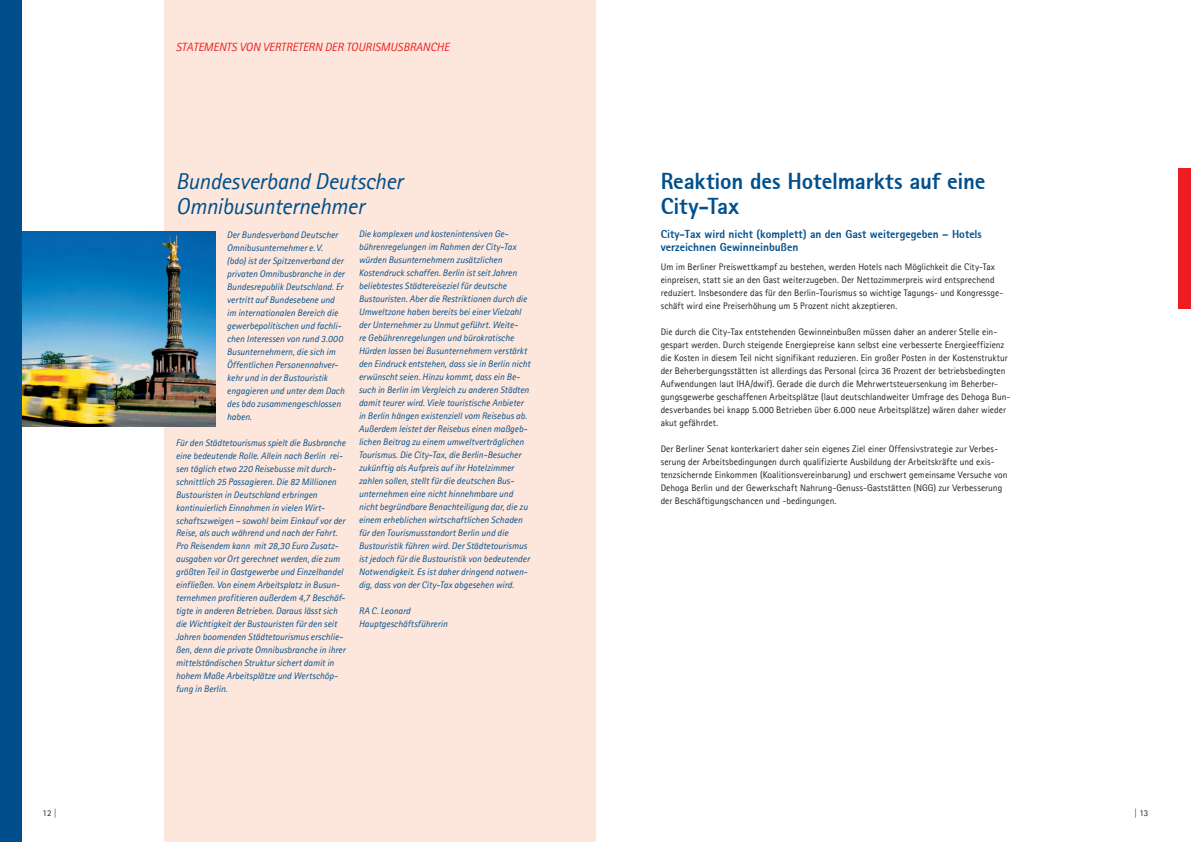
<style>
.page{position:relative;width:1191px;height:842px;background:#fff}
.page>*{position:absolute;margin:0;border:0;box-sizing:border-box;transform-origin:0 0}
.t1{font:italic 23px/25px "Agfa Rotis Sans Serif";letter-spacing:-.015em;color:#004f8c}
.t2{font:800 23px/25px "Agfa Rotis Sans Serif";letter-spacing:-.01em;color:#004f8c}
.t3{font:italic 12px "Agfa Rotis Sans Serif";color:#ee1d23}
.t4{font:800 11.5px/13px "Agfa Rotis Sans Serif";color:#004f8c}
.t5{font:italic 9.5px/13px "Agfa Rotis Sans Serif";color:#004f8c}
.t6{font:9.5px/13px "Agfa Rotis Sans Serif";color:#231f20}
.t7{font:9px "Agfa Rotis Sans Serif";color:#231f20}
</style>
<div class="page">
<div style="left:164px;top:0;width:431px;height:842px;background:#fde7dc"></div>
<img style="left:21px;top:231px;width:194px;height:195px">
<div style="left:1178px;top:168px;width:13px;height:140px;background:#ee1d23"></div>
<div style="left:0;top:0;width:21px;height:842px;background:#004f8c"></div>
<p class="t3" style="left:176px;top:40px;width:13px">State</p>
<p class="t3" style="left:204px;top:40px;width:73px">ments von Vertreter</p>
<p class="t3" style="left:315px;top:40px;width:18px">n der</p>
<p class="t3" style="left:346px;top:40px;width:12px">Touris</p>
<p class="t3" style="left:380px;top:40px;width:17px">musbra</p>
<p class="t3" style="left:422px;top:40px;width:15px">nche</p>
<h1 class="t1" style="left:176px;top:169px;width:228px">Bundesverband Deutscher<br>Omnibusunternehmer</h1>
<h1 class="t2" style="left:660px;top:168px;width:326px">Reaktion des Hotelmarkts auf eine<br>City-Tax</h1>
<p class="t4" style="left:660px;top:227px;width:323px">City-Tax wird nicht (komplett) an den Gast weitergegeben – Hotels verzeichnen Gewinneinbußen</p>
<p class="t6" style="left:660px;top:260px;width:344px">Um im Berliner Preiswettkampf zu bestehen, werden Hotels nach Möglichkeit die City-Tax einpreisen, statt sie an den Gast weiterzugeben. Der Nettozimmerpreis wird entsprechend reduziert. Insbesondere das für den Berlin-Tourismus so wichtige Tagungs- und Kongressge&shy;schäft wird eine Preiserhöhung um 5 Prozent nicht akzeptieren.</p>
<p class="t6" style="left:660px;top:325px;width:351px">Die durch die City-Tax entstehenden Gewinneinbußen müssen daher an anderer Stelle ein&shy;gespart werden. Durch steigende Energiepreise kann selbst eine verbesserte Energieeffizienz die Kosten in diesem Teil nicht signifikant reduzieren. Ein großer Posten in der Kostenstruktur der Beherbergungsstätten ist allerdings das Personal (circa 36 Prozent der betriebsbedingten Aufwendungen laut IHA/dwif). Gerade die durch die Mehrwertsteuersenkung im Beherber&shy;gungsgewerbe geschaffenen Arbeitsplätze (laut deutschlandweiter Umfrage des Dehoga Bun&shy;desverbandes bei knapp 5.000 Betrieben über 6.000 neue Arbeitsplätze) wären daher wieder akut gefährdet.</p>
<p class="t6" style="left:660px;top:442px;width:348px">Der Berliner Senat konterkariert daher sein eigenes Ziel einer Offensivstrategie zur Verbes&shy;serung der Arbeitsbedingungen durch qualifizierte Ausbildung der Arbeitskräfte und exis&shy;tenzsichernde Einkommen (Koalitionsvereinbarung) und erschwert gemeinsame Versuche von Dehoga Berlin und der Gewerkschaft Nahrung-Genuss-Gaststätten (NGG) zur Verbesserung der Beschäftigungschancen und -bedingungen.</p>
<p class="t5" style="left:359px;top:228px;width:173px">Die komplexen und kostenintensiven Ge&shy;bührenregelungen im Rahmen der City-Tax würden Busunternehmern zusätzlichen Kostendruck schaffen. Berlin ist seit Jahren beliebtestes Städtereiseziel für deutsche Bustouristen. Aber die Restriktionen durch die Umweltzone haben bereits bei einer Vielzahl der Unternehmer zu Unmut geführt. Weite-<br>re Gebührenregelungen und bürokratische Hürden lassen bei Busunternehmern verstärkt den Eindruck entstehen, dass sie in Berlin nicht erwünscht seien. Hinzu kommt, dass ein Be&shy;such in Berlin im Vergleich zu anderen Städten damit teurer wird. Viele touristische Anbieter in Berlin hängen existenziell vom Reisebus ab.<br>Außerdem leistet der Reisebus einen maßgeb&shy;lichen Beitrag zu einem umweltverträglichen Tourismus. Die City-Tax, die Berlin-Besucher zukünftig als Aufpreis auf ihr Hotelzimmer zahlen sollen, stellt für die deutschen Bus&shy;unternehmen eine nicht hinnehmbare und nicht begründbare Benachteiligung dar, die zu einem erheblichen wirtschaftlichen Schaden für den Tourismusstandort Berlin und die Bustouristik führen wird. Der Städtetourismus ist jedoch für die Bustouristik von bedeutender Notwendigkeit. Es ist daher dringend notwen&shy;dig, dass von der City-Tax abgesehen wird.</p>
<p class="t5" style="left:359px;top:605px;width:90px">RA C. Leonard<br>Hauptgeschäftsführerin</p>
<p class="t5" style="left:227px;top:228px;width:119px">Der Bundesverband Deutscher<br>Omnibusunternehmer e.V.<br>(bdo) ist der Spitzenverband der privaten Omnibusbranche in der<br>Bundesrepublik Deutschland. Er vertritt auf Bundesebene und im internationalen Bereich die gewerbepolitischen und fachli&shy;chen Interessen von rund 3.000<br>Busunternehmern, die sich im<br>Öffentlichen Personennahver&shy;kehr und in der Bustouristik engagieren und unter dem Dach des bdo zusammengeschlossen haben.</p>
<p class="t5" style="left:176px;top:436px;width:171px">Für den Städtetourismus spielt die Busbranche eine bedeutende Rolle. Allein nach Berlin rei&shy;sen täglich etwa 220 Reisebusse mit durch&shy;schnittlich 25 Passagieren. Die 82 Millionen Bustouristen in Deutschland erbringen kontinuierlich Einnahmen in vielen Wirt&shy;schaftszweigen – sowohl beim Einkauf vor der Reise, als auch während und nach der Fahrt.<br>Pro Reisendem kann mit 28,30 Euro Zusatz&shy;ausgaben vor Ort gerechnet werden, die zum größten Teil in Gastgewerbe und Einzelhandel einfließen. Von einem Arbeitsplatz in Busun&shy;ternehmen profitieren außerdem 4,7 Beschäf&shy;tigte in anderen Betrieben. Daraus lässt sich die Wichtigkeit der Bustouristen für den seit Jahren boomenden Städtetourismus erschlie&shy;ßen, denn die private Omnibusbranche in ihrer mittelständischen Struktur sichert damit in hohem Maße Arbeitsplätze und Wertschöp&shy;fung in Berlin.</p>
<p class="t7" style="left:43px;top:807px;width:16px">12 |</p>
<p class="t7" style="left:1134px;top:807px;width:16px">| 13</p>
</div>
